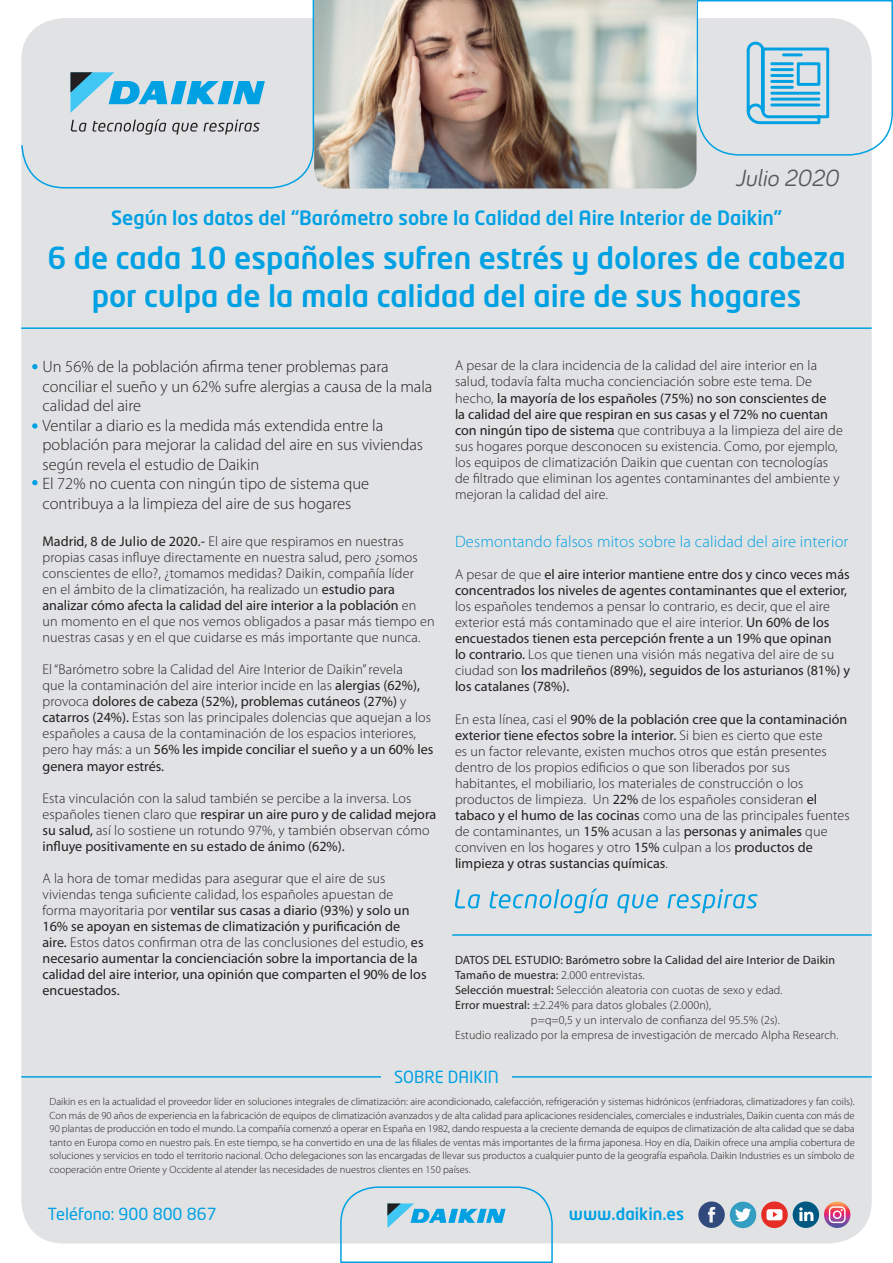
<style>
.page{position:relative;width:893px;height:1263px;background:#fff}
.page>*{position:absolute;margin:0;border:0;box-sizing:border-box;transform-origin:0 0}
.t1{font:500 30px/37.5px "Neo Tech Std";color:#00a1e3;text-align:center}
.t2{font:italic 24px "Bariol";color:#57585a}
.t3{font:500 19.5px "Neo Tech Std";color:#00a1e3}
.t4{font:300 16.5px/19.5px "Myriad Pro";color:#231f20}
.t5{font:300 16.5px "Myriad Pro";letter-spacing:.01em;color:#00a1e3}
.t6{font:16.5px "Neo Tech Std";color:#00a1e3}
.t7{font:500 16.5px "Neo Tech Std";color:#00a1e3}
.t8{font:300 14.1px/16px "Myriad Pro";letter-spacing:.01em;color:#231f20}
.t9{font:14.1px/16px "Myriad Pro";color:#231f20}
.t10{font:300 12px "Myriad Pro";letter-spacing:.01em;color:#231f20}
.t11{font:12px "Myriad Pro";letter-spacing:.01em;color:#231f20}
.t12{font:300 10.5px/13.5px "Myriad Pro";color:#231f20;text-align:justify}
.s1{font-weight:400}
.s2{font-weight:300}
</style>
<div class="page">
<div style="left:21px;top:18px;width:851px;height:1225px;background:#e1e2e4;border-radius:43px"></div>
<img style="left:315px;top:0;width:381px;height:188px">
<svg style="left:21px;top:0;width:294px;height:189px"></svg>
<svg style="left:696px;top:0;width:197px;height:156px"></svg>
<svg style="left:339px;top:1186px;width:215px;height:77px"></svg>
<div style="left:793px;top:1201px;width:26px;height:27px;background:#005982;border-radius:50%"></div>
<svg style="left:799px;top:1207px;width:14px;height:14px"></svg>
<div style="left:730px;top:1202px;width:26px;height:26px;background:#339ec2;border-radius:50%"></div>
<svg style="left:735px;top:1208px;width:16px;height:13px"></svg>
<svg style="left:761px;top:1201px;width:27px;height:27px"></svg>
<svg style="left:766px;top:1209px;width:16px;height:11px"></svg>
<div style="left:698px;top:1201px;width:27px;height:27px;background:#304a7d;border-radius:50%"></div>
<svg style="left:708px;top:1207px;width:7px;height:15px"></svg>
<svg style="left:824px;top:1201px;width:26px;height:27px"></svg>
<svg style="left:829px;top:1206px;width:17px;height:17px"></svg>
<hr style="left:21px;top:1076px;width:851px;height:1px;background:#00a1e3">
<div style="left:381px;top:1070px;width:131px;height:13px;background:#e1e2e4"></div>
<hr style="left:21px;top:327px;width:851px;height:2px;background:#00a1e3">
<svg style="left:70px;top:72px;width:195px;height:41px"></svg>
<svg style="left:71px;top:119px;width:189px;height:16px"></svg>
<svg style="left:32px;top:364px;width:6px;height:5px"></svg>
<svg style="left:32px;top:423px;width:6px;height:6px"></svg>
<svg style="left:32px;top:480px;width:6px;height:5px"></svg>
<svg style="left:455px;top:888px;width:303px;height:25px"></svg>
<hr style="left:452px;top:934px;width:420px;height:2px;background:#00a1e3">
<p class="t2" style="left:736px;top:162px;width:105px">Julio 2020</p>
<p class="t3" style="left:111px;top:205px;width:672px">Según los datos del “Barómetro sobre la Calidad del Aire Interior de Daikin”</p>
<p class="t1" style="left:48px;top:239px;width:800px">6 de cada 10 españoles sufren estrés y dolores de cabeza por culpa de la mala calidad del aire de sus hogares</p>
<p class="t4" style="left:43px;top:357px;width:391px">Un 56% de la población afirma tener problemas para conciliar el sueño y un 62% sufre alergias a causa de la mala calidad del aire</p>
<p class="t4" style="left:43px;top:415px;width:382px">Ventilar a diario es la medida más extendida entre la población para mejorar la calidad del aire en sus viviendas según revela el estudio de Daikin</p>
<p class="t4" style="left:43px;top:474px;width:328px">El 72% no cuenta con ningún tipo de sistema que contribuya a la limpieza del aire de sus hogares</p>
<p class="t8" style="left:43px;top:533px;width:394px"><span class="s1">Madrid, 8 de Julio de 2020.-</span> El aire que respiramos en nuestras propias casas influye directamente en nuestra salud, pero ¿somos conscientes de ello?, ¿tomamos medidas? Daikin, compañía líder<br>en el ámbito de la climatización, ha realizado un <span class="s1">estudio para analizar cómo afecta la calidad del aire interior a la población</span> en un momento en el que nos vemos obligados a pasar más tiempo en nuestras casas y en el que cuidarse es más importante que nunca.</p>
<p class="t8" style="left:43px;top:661px;width:392px">El “Barómetro sobre la Calidad del Aire Interior de Daikin” revela<br>que la contaminación del aire interior incide en las <span class="s1">alergias (62%), </span>provoca <span class="s1">dolores de cabeza (52%), problemas cutáneos (27%)</span> y <span class="s1">catarros (24%).</span> Estas son las principales dolencias que aquejan a los españoles a causa de la contaminación de los espacios interiores, pero hay más: a un <span class="s1">56% les impide conciliar el sueño y a un 60% les genera mayor estrés.</span></p>
<p class="t8" style="left:43px;top:790px;width:395px">Esta vinculación con la salud también se percibe a la inversa. Los españoles tienen claro que <span class="s1">respirar un aire puro y de calidad mejora su salud,</span> así lo sostiene un rotundo 97%, y también observan cómo <span class="s1">influye positivamente en su estado de ánimo (62%).</span></p>
<p class="t9" style="left:43px;top:870px;width:386px"><span class="s2">A la hora de tomar medidas para asegurar que el aire de sus viviendas tenga suficiente calidad, los españoles apuestan de forma mayoritaria por</span> ventilar sus casas a diario (93%) y solo un 16% se apoyan en sistemas de climatización y purificación de aire. <span class="s2">Estos datos confirman otra de las conclusiones del estudio,</span> es necesario aumentar la concienciación sobre la importancia de la calidad del aire interior, una opinión que comparten el 90% de los encuestados.</p>
<p class="t8" style="left:455px;top:358px;width:389px">A pesar de la clara incidencia de la calidad del aire interior en la salud, todavía falta mucha concienciación sobre este tema. De hecho, <span class="s1">la mayoría de los españoles (75%) no son conscientes de<br>la calidad del aire que respiran en sus casas y el 72% no cuentan con ningún tipo de sistema</span> que contribuya a la limpieza del aire de sus hogares porque desconocen su existencia. Como, por ejemplo, los equipos de climatización Daikin que cuentan con tecnologías de filtrado que eliminan los agentes contaminantes del ambiente y mejoran la calidad del aire.</p>
<p class="t5" style="left:455px;top:531px;width:395px">Desmontando falsos mitos sobre la calidad del aire interior</p>
<p class="t9" style="left:455px;top:566px;width:396px"><span class="s2">A pesar de que</span> el aire interior mantiene entre dos y cinco veces más concentrados los niveles de agentes contaminantes que el exterior, <span class="s2">los españoles tendemos a pensar lo contrario, es decir, que el aire exterior está más contaminado que el aire interior.</span> Un 60% de los encuestados tienen esta percepción frente a un 19% que opinan<br>lo contrario. <span class="s2">Los que tienen una visión más negativa del aire de su ciudad son</span> los madrileños (89%), seguidos de los asturianos (81%) y los catalanes (78%).</p>
<p class="t8" style="left:455px;top:711px;width:396px">En esta línea, casi el <span class="s1">90% de la población cree que la contaminación exterior tiene efectos sobre la interior.</span> Si bien es cierto que este<br>es un factor relevante, existen muchos otros que están presentes dentro de los propios edificios o que son liberados por sus habitantes, el mobiliario, los materiales de construcción o los productos de limpieza. Un <span class="s1">22%</span> de los españoles consideran <span class="s1">el tabaco y el humo de las cocinas</span> como una de las principales fuentes de contaminantes, un <span class="s1">15%</span> acusan a las <span class="s1">personas y animales</span> que conviven en los hogares y otro <span class="s1">15%</span> culpan a los <span class="s1">productos de limpieza y otras sustancias químicas</span>.</p>
<p class="t11" style="left:455px;top:953px;width:382px">DATOS DEL ESTUDIO: Barómetro sobre la Calidad del aire Interior de Daikin</p>
<p class="t10" style="left:455px;top:968px;width:191px"><span class="s1">Tamaño de muestra:</span> 2.000 entrevistas.</p>
<p class="t10" style="left:455px;top:983px;width:329px"><span class="s1">Selección muestral:</span> Selección aleatoria con cuotas de sexo y edad.</p>
<p class="t10" style="left:455px;top:998px;width:258px"><span class="s1">Error muestral:</span> ±2.24% para datos globales (2.000n),</p>
<p class="t10" style="left:531px;top:1013px;width:250px">p=q=0,5 y un intervalo de confianza del 95.5% (2s).</p>
<p class="t10" style="left:455px;top:1028px;width:385px">Estudio realizado por la empresa de investigación de mercado Alpha Research.</p>
<p class="t6" style="left:394px;top:1067px;width:106px">SOBRE DAIKIN</p>
<p class="t12" style="left:50px;top:1095px;width:807px">Daikin es en la actualidad el proveedor líder en soluciones integrales de climatización: aire acondicionado, calefacción, refrigeración y sistemas hidrónicos (enfriadoras, climatizadores y fan coils).<br>Con más de 90 años de experiencia en la fabricación de equipos de climatización avanzados y de alta calidad para aplicaciones residenciales, comerciales e industriales, Daikin cuenta con más de 90 plantas de producción en todo el mundo. La compañía comenzó a operar en España en 1982, dando respuesta a la creciente demanda de equipos de climatización de alta calidad que se daba tanto en Europa como en nuestro país. En este tiempo, se ha convertido en una de las filiales de ventas más importantes de la firma japonesa. Hoy en día, Daikin ofrece una amplia cobertura de soluciones y servicios en todo el territorio nacional. Ocho delegaciones son las encargadas de llevar sus productos a cualquier punto de la geografía española. Daikin Industries es un símbolo de cooperación entre Oriente y Occidente al atender las necesidades de nuestros clientes en 150 países.</p>
<p class="t6" style="left:48px;top:1204px;width:171px">Teléfono: 900 800 867</p>
<p class="t7" style="left:569px;top:1204px;width:117px">www.daikin.es</p>
</div>
